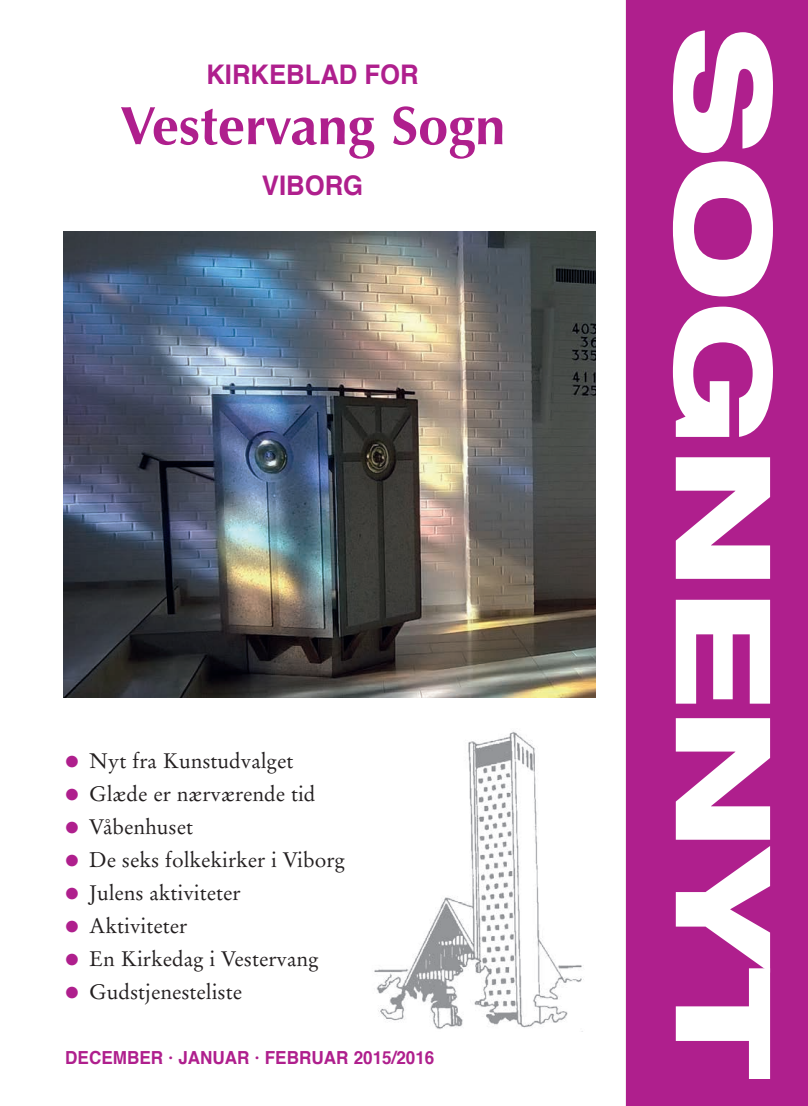
<style>
.page{position:relative;width:808px;height:1106px;background:#fff}
.page>*{position:absolute;margin:0;border:0;box-sizing:border-box;transform-origin:0 0}
.t1{font:800 expanded 132px "Helvetica Neue LT Std";color:#fff;scale:1.1 1}
.t2{font:700 54px "Optima LT Std";color:#af1f8d}
.t3{font:700 27px "Helvetica";color:#af1f8d;scale:.95 1}
.t4{font:21px "Stempel Garamond LT Std";color:#231f20}
.t5{font:700 18px "Helvetica";color:#af1f8d;scale:.95 1}
.s1{font-size:33px;color:#af1f8d}
</style>
<div class="page">
<img style="left:64px;top:232px;width:531px;height:465px">
<div style="left:625px;top:0;width:183px;height:1106px;background:#af1f8d"></div>
<img style="left:374px;top:731px;width:210px;height:298px">
<p class="t3" style="left:206px;top:53px;width:225px">KIRKEBLAD FOR</p>
<h2 class="t2" style="left:120px;top:94px;width:387px">Vestervang Sogn</h2>
<p class="t3" style="left:262px;top:164px;width:108px">VIBORG</p>
<p class="t4" style="left:64px;top:748px;width:231px"><span class="s1">•</span> Nyt fra Kunstudvalget</p>
<p class="t4" style="left:64px;top:781px;width:253px"><span class="s1">•</span> Glæde er nærværende tid</p>
<p class="t4" style="left:64px;top:814px;width:131px"><span class="s1">•</span> Våbenhuset</p>
<p class="t4" style="left:64px;top:847px;width:283px"><span class="s1">•</span> De seks folkekirker i Viborg</p>
<p class="t4" style="left:64px;top:880px;width:178px"><span class="s1">•</span> Julens aktiviteter</p>
<p class="t4" style="left:64px;top:913px;width:125px"><span class="s1">•</span> Aktiviteter</p>
<p class="t4" style="left:64px;top:946px;width:256px"><span class="s1">•</span> En Kirkedag i Vestervang</p>
<p class="t4" style="left:64px;top:979px;width:180px"><span class="s1">•</span> Gudstjenesteliste</p>
<p class="t5" style="left:65px;top:1042px;width:390px">DECEMBER · JANUAR · FEBRUAR 2015/2016</p>
<h1 class="t1" style="left:808px;top:27px;width:957px;rotate:90deg">SOGNENYT</h1>
</div>
